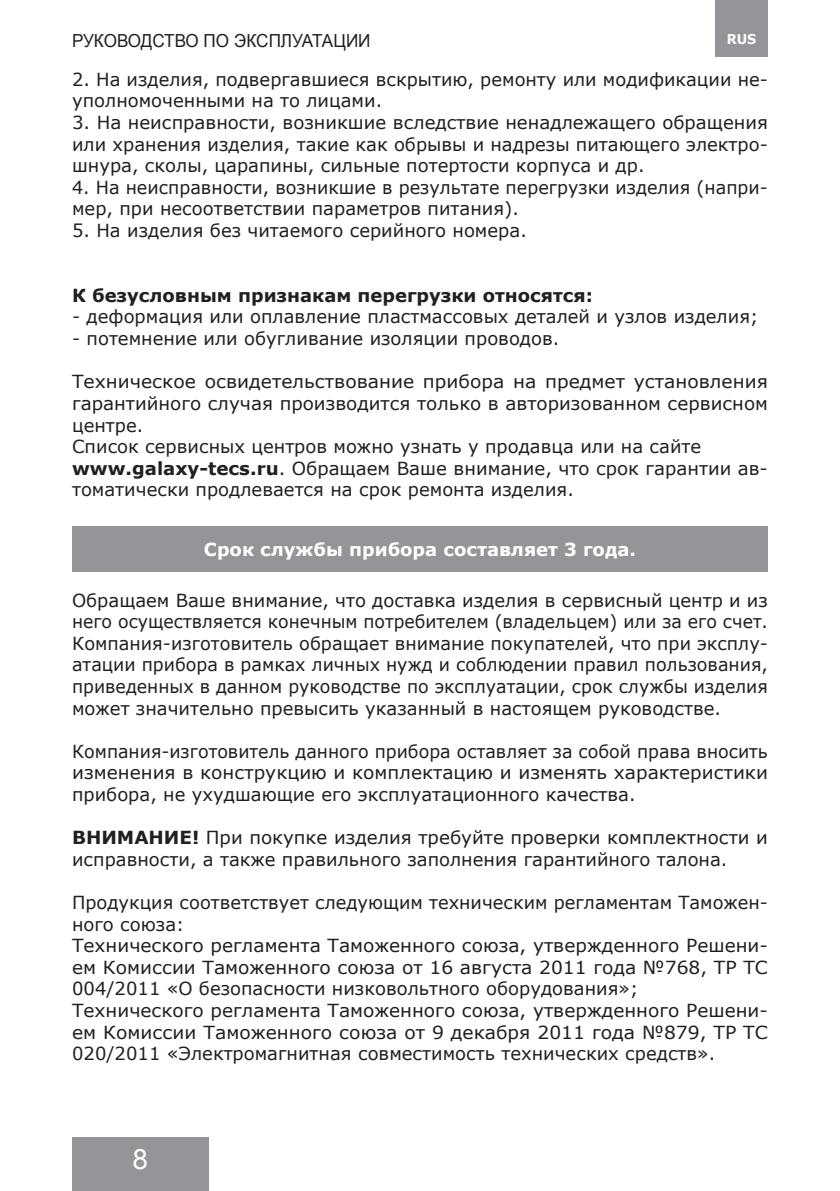
<style>
.page{position:relative;width:840px;height:1191px;background:#fff}
.page>*{position:absolute;margin:0;border:0;box-sizing:border-box;transform-origin:0 0}
.t1{font:28px "Verdana";color:#fff}
.t2{font:18px/21.6px "Verdana";color:#231f20}
.t3{font:18px/21.6px "Verdana";color:#231f20;scale:1.04 1}
.t4{font:700 18px "Verdana";color:#231f20}
.t5{font:700 18px "Verdana";color:#fff}
.t6{font:18px "Arial";color:#231f20;scale:.95 1}
.t7{font:700 13.6px "Verdana";color:#fff;scale:.95 1}
.s1{font-weight:700}
.s2{font-family:"Arial"}
</style>
<div class="page">
<div style="left:714px;top:0;width:53px;height:57px;background:#939598"></div>
<div style="left:72px;top:1137px;width:136px;height:54px;background:#939598"></div>
<div style="left:72px;top:526px;width:695px;height:45px;background:#939598"></div>
<p class="t6" style="left:72px;top:29px;width:315px">РУКОВОДСТВО ПО ЭКCПЛУАТАЦИИ</p>
<p class="t2" style="left:72px;top:68px;width:697px">2. На изделия, подвергавшиеся вскрытию, ремонту или модификации не&shy;уполномоченными на то лицами.</p>
<p class="t2" style="left:72px;top:111px;width:697px;text-align:justify">3. На неисправности, возникшие вследствие ненадлежащего обращения или хранения изделия, такие как обрывы и надрезы питающего электро&shy;шнура, сколы, царапины, сильные потертости корпуса и др.</p>
<p class="t2" style="left:72px;top:176px;width:697px">4. На неисправности, возникшие в результате перегрузки изделия (напри&shy;мер, при несоответствии параметров питания).</p>
<p class="t2" style="left:72px;top:219px;width:456px">5. На изделия без читаемого серийного номера.</p>
<p class="t7" style="left:726px;top:30px;width:33px">RUS</p>
<p class="t4" style="left:72px;top:282px;width:522px">К безусловным признакам перегрузки относятся:</p>
<p class="t2" style="left:72px;top:306px;width:687px">- деформация или оплавление пластмассовых деталей и узлов изделия;</p>
<p class="t2" style="left:72px;top:327px;width:488px">- потемнение или обугливание изоляции проводов.</p>
<p class="t3" style="left:72px;top:371px;width:670px">Техническое освидетельствование прибора на предмет установления гарантийного случая производится только в авторизованном сервисном центре.<br>Список сервисных центров можно узнать у продавца или на сайте <span class="s1">www.galaxy-tecs.ru</span>. Обращаем Ваше внимание, что срок гарантии ав&shy;томатически продлевается на срок ремонта изделия.</p>
<p class="t5" style="left:204px;top:536px;width:433px">Срок службы прибора составляет 3 года.</p>
<p class="t2" style="left:72px;top:589px;width:697px;text-align:justify">Обращаем Ваше внимание, что доставка изделия в сервисный центр и из него осуществляется конечным потребителем (владельцем) или за его счет.<br>Компания-изготовитель обращает внимание покупателей, что при эксплу&shy;атации прибора в рамках личных нужд и соблюдении правил пользования, приведенных в данном руководстве по эксплуатации, срок службы изделия может значительно превысить указанный в настоящем руководстве.</p>
<p class="t2" style="left:72px;top:740px;width:697px;text-align:justify">Компания-изготовитель данного прибора оставляет за собой права вносить изменения в конструкцию и комплектацию и изменять характеристики прибора, не ухудшающие его эксплуатационного качества.</p>
<p class="t2" style="left:72px;top:826px;width:697px"><span class="s1">ВНИМАНИЕ!</span> При покупке изделия требуйте проверки комплектности и исправности, а также правильного заполнения гарантийного талона.</p>
<p class="t2" style="left:72px;top:891px;width:697px">Продукция соответствует следующим техническим регламентам Таможен&shy;ного союза:<br>Технического регламента Таможенного союза, утвержденного Решени&shy;ем Комиссии Таможенного союза от 16 августа 2011 года №768, ТР ТС 004/2011 «О безопасности низковольтного оборудования»; Технического регламента Таможенного союза, утвержденного Решени&shy;ем Комиссии Таможенного союза от 9 декабря 2011 года №879, ТР ТС 020/2011 «Электромагнитная совместимость технических средств».</p>
<h1 class="t1" style="left:131px;top:1132px;width:19px">8<span class="s2">8</span></h1>
</div>
